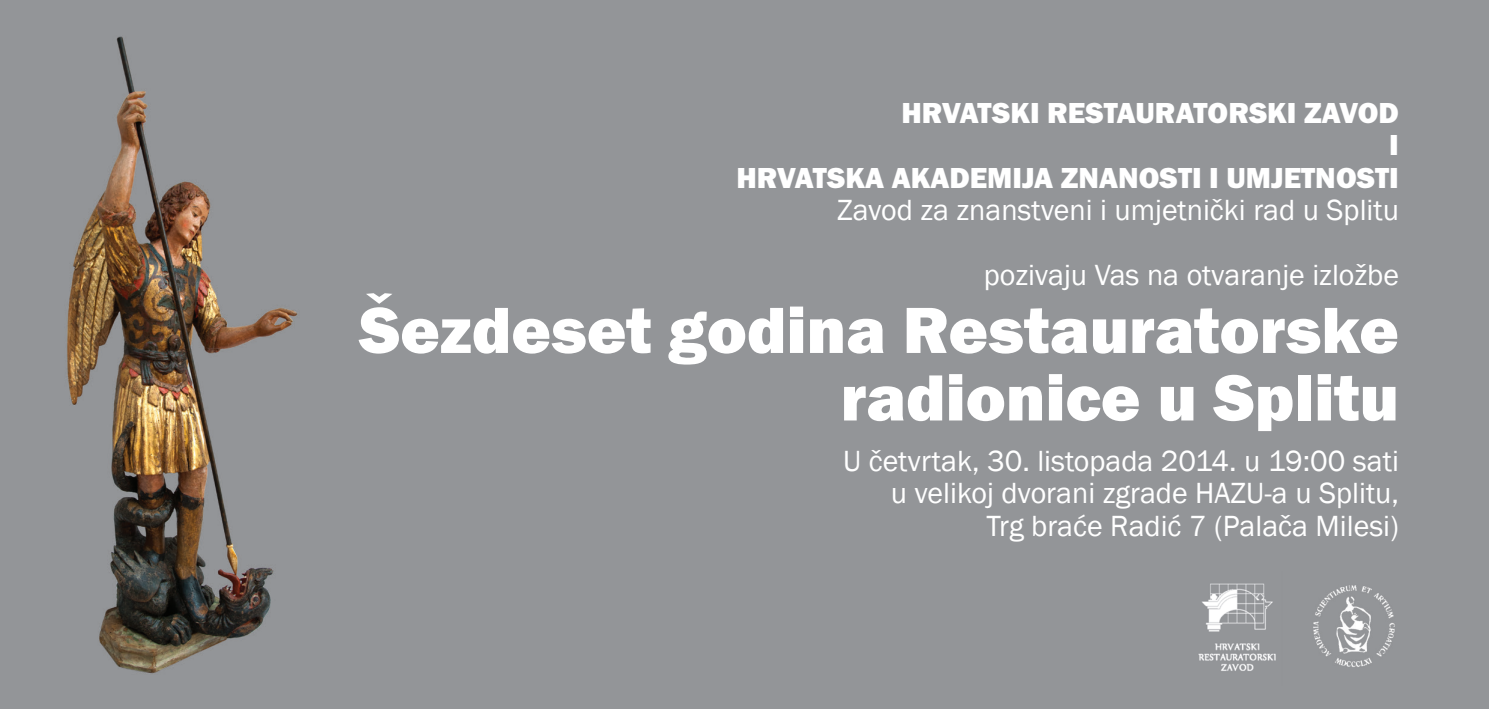
<style>
.page{position:relative;width:1489px;height:709px;background:#fff}
.page>*{position:absolute;margin:0;border:0;box-sizing:border-box;transform-origin:0 0}
.t1{font:67.5px "Franklin Gothic ITC Heavy";color:#fff}
.t2{font:30px "Franklin Gothic";color:#fff}
.t3{font:30px "Franklin Gothic ITC Heavy";color:#fff}
</style>
<div class="page">
<div style="left:0;top:0;width:1488px;height:709px;background:#939598"></div>
<img style="left:1191px;top:571px;width:90px;height:114px">
<img style="left:1311px;top:584px;width:84px;height:83px">
<p class="t3" style="left:901px;top:95px;width:499px">HRVATSKI RESTAURATORSKI ZAVOD</p>
<p class="t3" style="left:1389px;top:128px;width:11px">I</p>
<p class="t3" style="left:736px;top:160px;width:664px">HRVATSKA AKADEMIJA ZNANOSTI I UMJETNOSTI</p>
<p class="t2" style="left:837px;top:192px;width:563px">Zavod za znanstveni i umjetnički rad u Splitu</p>
<p class="t2" style="left:983px;top:257px;width:417px">pozivaju Vas na otvaranje izložbe</p>
<p class="t1" style="left:359px;top:291px;width:1041px">Šezdeset godina Restauratorske</p>
<p class="t1" style="left:840px;top:358px;width:560px">radionice u Splitu</p>
<p class="t2" style="left:843px;top:442px;width:557px">U četvrtak, 30. listopada 2014. u 19:00 sati</p>
<p class="t2" style="left:890px;top:474px;width:509px">u velikoj dvorani zgrade HAZU-a u Splitu,</p>
<p class="t2" style="left:986px;top:507px;width:414px">Trg braće Radić 7 (Palača Milesi)</p>
</div>
